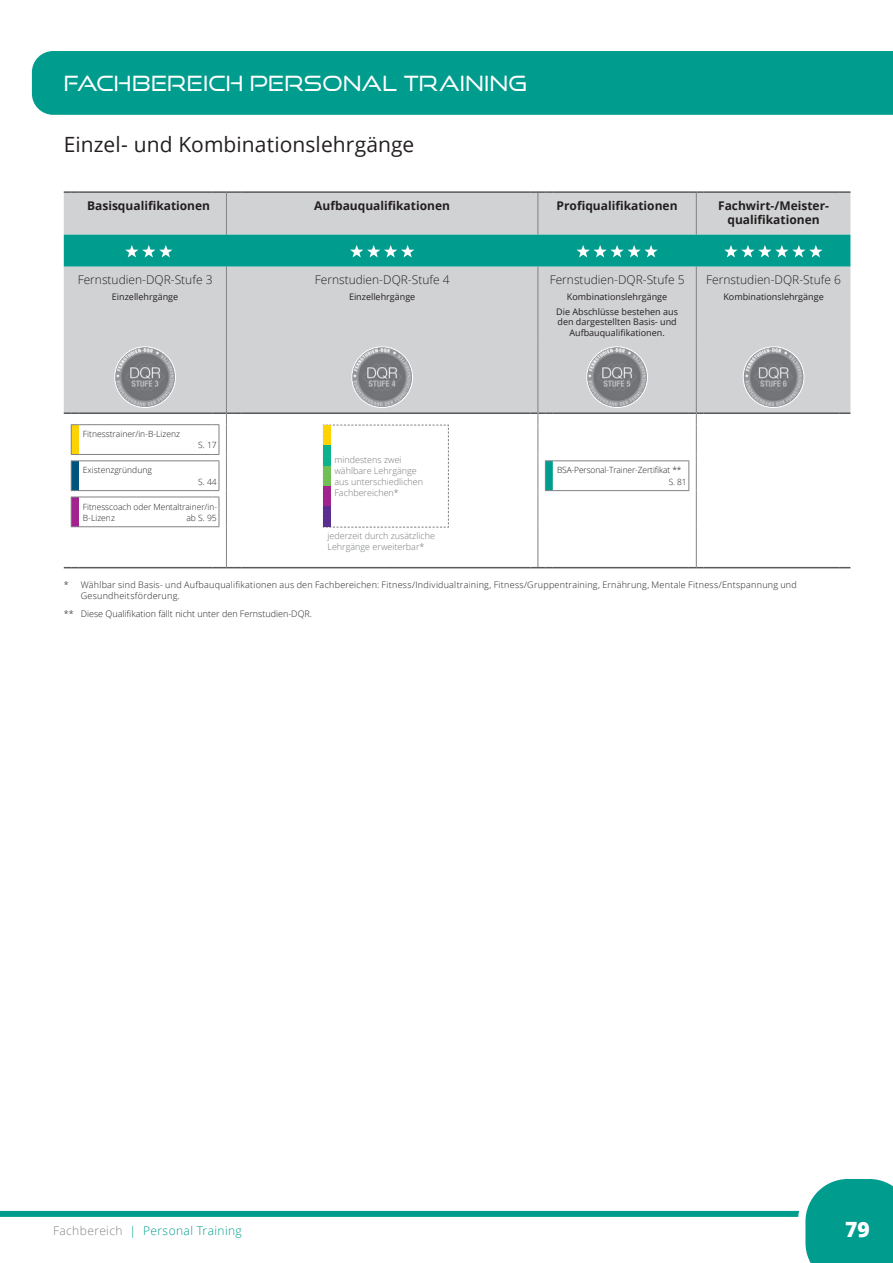
<style>
.page{position:relative;width:893px;height:1263px;background:#fff}
.page>*{position:absolute;margin:0;border:0;box-sizing:border-box;transform-origin:0 0}
.t1{font:21px "Open Sans";letter-spacing:.005em;color:#231f20}
.t2{font:21px "Good Times Bk";letter-spacing:.01em;color:#fff}
.t3{font:800 21px "Open Sans";color:#fff}
.t4{font:700 12px/14.4px "Open Sans";color:#231f20;text-align:center}
.t5{font:300 12px "Open Sans";color:#231f20}
.t6{font:300 12px "Open Sans";letter-spacing:.035em;color:#009c8e}
.t7{font:300 9px/11.2px "Open Sans";letter-spacing:.025em;color:#231f20}
.t8{font:9px/14.7px "Open Sans";color:#231f20;text-align:center}
.t9{font:300 9px/11.2px "Open Sans";color:#76787b}
.t10{font:300 9px "Open Sans";color:#231f20}
.t11{font:300 8.55px/11.2px "Open Sans";color:#231f20}
.s1{color:#808285}
</style>
<div class="page">
<div style="left:32px;top:51px;width:861px;height:64px;background:#009c8e"></div>
<div style="left:64px;top:193px;width:786px;height:42px;background:#d1d2d4"></div>
<svg style="left:64px;top:235px;width:786px;height:256px;background:#b8d0cf"></svg>
<svg style="left:64px;top:191px;width:15px;height:2px"></svg>
<hr style="left:79px;top:191px;width:133px;height:2px;background:#57585a">
<svg style="left:212px;top:191px;width:29px;height:2px"></svg>
<hr style="left:241px;top:191px;width:145px;height:2px;background:#57585a">
<hr style="left:386px;top:191px;width:144px;height:2px;background:#57585a">
<svg style="left:530px;top:191px;width:23px;height:2px"></svg>
<hr style="left:553px;top:191px;width:136px;height:2px;background:#57585a">
<svg style="left:689px;top:191px;width:15px;height:2px"></svg>
<hr style="left:704px;top:191px;width:136px;height:2px;background:#57585a">
<svg style="left:840px;top:191px;width:10px;height:2px"></svg>
<svg style="left:64px;top:412px;width:15px;height:2px"></svg>
<hr style="left:79px;top:412px;width:133px;height:2px;background:#57585a">
<hr style="left:553px;top:412px;width:136px;height:2px;background:#57585a">
<hr style="left:79px;top:460px;width:133px;height:1px;background:#808285">
<hr style="left:553px;top:460px;width:136px;height:1px;background:#808285">
<hr style="left:79px;top:497px;width:133px;height:1px;background:#808285">
<hr style="left:79px;top:424px;width:133px;height:1px;background:#808285">
<hr style="left:79px;top:454px;width:133px;height:1px;background:#808285">
<hr style="left:79px;top:490px;width:133px;height:1px;background:#808285">
<hr style="left:553px;top:490px;width:136px;height:1px;background:#808285">
<hr style="left:537px;top:527px;width:1px;height:40px;background:#808285">
<hr style="left:226px;top:527px;width:1px;height:40px;background:#808285">
<svg style="left:64px;top:567px;width:15px;height:1px"></svg>
<hr style="left:79px;top:567px;width:133px;height:1px;background:#57585a">
<svg style="left:212px;top:567px;width:29px;height:1px"></svg>
<hr style="left:241px;top:567px;width:145px;height:1px;background:#57585a">
<hr style="left:386px;top:567px;width:144px;height:1px;background:#57585a">
<svg style="left:530px;top:567px;width:23px;height:1px"></svg>
<hr style="left:553px;top:567px;width:136px;height:1px;background:#57585a">
<svg style="left:71px;top:424px;width:8px;height:67px"></svg>
<hr style="left:226px;top:193px;width:1px;height:42px;background:#808285">
<hr style="left:537px;top:193px;width:1px;height:42px;background:#808285">
<hr style="left:537px;top:266px;width:1px;height:74px;background:#808285">
<hr style="left:537px;top:340px;width:1px;height:73px;background:#808285">
<hr style="left:226px;top:266px;width:1px;height:74px;background:#808285">
<hr style="left:226px;top:340px;width:1px;height:73px;background:#808285">
<hr style="left:696px;top:193px;width:1px;height:42px;background:#808285">
<hr style="left:696px;top:266px;width:1px;height:74px;background:#808285">
<hr style="left:696px;top:340px;width:1px;height:73px;background:#808285">
<svg style="left:688px;top:412px;width:162px;height:156px"></svg>
<hr style="left:696px;top:497px;width:1px;height:30px;background:#808285">
<hr style="left:696px;top:527px;width:1px;height:40px;background:#808285">
<svg style="left:71px;top:497px;width:8px;height:30px"></svg>
<hr style="left:79px;top:526px;width:133px;height:1px;background:#808285">
<svg style="left:125px;top:245px;width:47px;height:12px"></svg>
<svg style="left:350px;top:245px;width:64px;height:12px"></svg>
<svg style="left:576px;top:245px;width:82px;height:12px"></svg>
<svg style="left:724px;top:245px;width:98px;height:12px"></svg>
<img style="left:115px;top:347px;width:60px;height:60px;border-radius:30px">
<div style="left:114px;top:346px;width:62px;height:62px;border:1px solid #fff;border-radius:50%"></div>
<img style="left:352px;top:347px;width:60px;height:60px;border-radius:30px">
<div style="left:351px;top:346px;width:62px;height:62px;border:1px solid #fff;border-radius:50%"></div>
<img style="left:587px;top:347px;width:60px;height:60px;border-radius:30px">
<div style="left:586px;top:346px;width:62px;height:62px;border:1px solid #fff;border-radius:50%"></div>
<img style="left:744px;top:347px;width:59px;height:60px;border-radius:30px">
<div style="left:743px;top:346px;width:61px;height:62px;border:1px solid #fff;border-radius:50%"></div>
<svg style="left:212px;top:412px;width:341px;height:116px"></svg>
<div style="left:324px;top:425px;width:7px;height:21px;background:#fed304"></div>
<div style="left:324px;top:446px;width:7px;height:20px;background:#0ab38d"></div>
<div style="left:324px;top:466px;width:7px;height:20px;background:#6fbf54"></div>
<div style="left:324px;top:486px;width:7px;height:20px;background:#a2238e"></div>
<div style="left:324px;top:506px;width:7px;height:21px;background:#5b2e91"></div>
<div style="left:0;top:1211px;width:837px;height:6px;background:#009c8e"></div>
<svg style="left:798px;top:1179px;width:95px;height:84px;background:#23a99d"></svg>
<h1 class="t2" style="left:64px;top:70px;width:465px">FACHBEREICH PERSONAL TRAINING</h1>
<h1 class="t1" style="left:64px;top:130px;width:352px">Einzel- und Kombinationslehrgänge</h1>
<h2 class="t4" style="left:87px;top:198px;width:125px">Basisqualifikationen</h2>
<h2 class="t4" style="left:314px;top:198px;width:137px">Aufbauqualifikationen</h2>
<h2 class="t4" style="left:557px;top:198px;width:122px">Profiqualifikationen</h2>
<h2 class="t4" style="left:718px;top:198px;width:112px">Fachwirt-/Meister&shy;qualifikationen</h2>
<h2 class="t5" style="left:78px;top:271px;width:136px">Fernstudien-DQR-Stufe 3</h2>
<p class="t8" style="left:112px;top:289px;width:68px">Einzellehrgänge</p>
<h2 class="t5" style="left:315px;top:271px;width:136px">Fernstudien-DQR-Stufe 4</h2>
<p class="t8" style="left:349px;top:289px;width:68px">Einzellehrgänge</p>
<h2 class="t5" style="left:550px;top:271px;width:136px">Fernstudien-DQR-Stufe 5</h2>
<p class="t8" style="left:556px;top:289px;width:123px">Kombinationslehrgänge<br>Die Abschlüsse bestehen aus</p>
<p class="t8" style="left:557px;top:317px;width:121px;line-height:10.5px">den dargestellten Basis- und<br>Aufbauqualifikationen.</p>
<h2 class="t5" style="left:706px;top:271px;width:136px">Fernstudien-DQR-Stufe 6</h2>
<p class="t8" style="left:723px;top:289px;width:102px">Kombinationslehrgänge</p>
<p class="t11" style="left:83px;top:428px;width:99px">Fitnesstrainer/in-B-Lizenz</p>
<p class="t11" style="left:198px;top:439px;width:20px">S. 17</p>
<p class="t9" style="left:334px;top:453px;width:90px">mindestens zwei wählbare Lehrgänge aus unterschiedlichen<br>Fachbereichen*</p>
<p class="t11" style="left:198px;top:476px;width:20px">S. 44</p>
<p class="t11" style="left:669px;top:464px;width:19px;text-indent:-112px">BSA-Personal-Trainer-Zertifikat **<br>S. 81</p>
<p class="t11" style="left:83px;top:500px;width:136px">Fitnesscoach oder Mentaltrainer/in-<br>B-Lizenz</p>
<p class="t11" style="left:83px;top:464px;width:70px">Existenzgründung</p>
<p class="t11" style="left:186px;top:512px;width:32px">ab S. 95</p>
<p class="t9" style="left:327px;top:530px;width:109px;line-height:10.5px">jederzeit durch zusätzliche<br>Lehrgänge erweiterbar*</p>
<p class="t7" style="left:81px;top:579px;width:717px;text-indent:-17px">* Wählbar sind Basis- und Aufbauqualifikationen aus den Fachbereichen: Fitness/Individualtraining, Fitness/Gruppentraining, Ernährung, Mentale Fitness/Entspannung und<br>Gesundheitsförderung.</p>
<p class="t10" style="left:64px;top:608px;width:250px">** Diese Qualifikation fällt nicht unter den Fernstudien-DQR.</p>
<h2 class="t6" style="left:53px;top:1222px;width:190px"><span class="s1">Fachbereich</span> | Personal Training</h2>
<h1 class="t3" style="left:845px;top:1213px;width:26px">79</h1>
</div>
